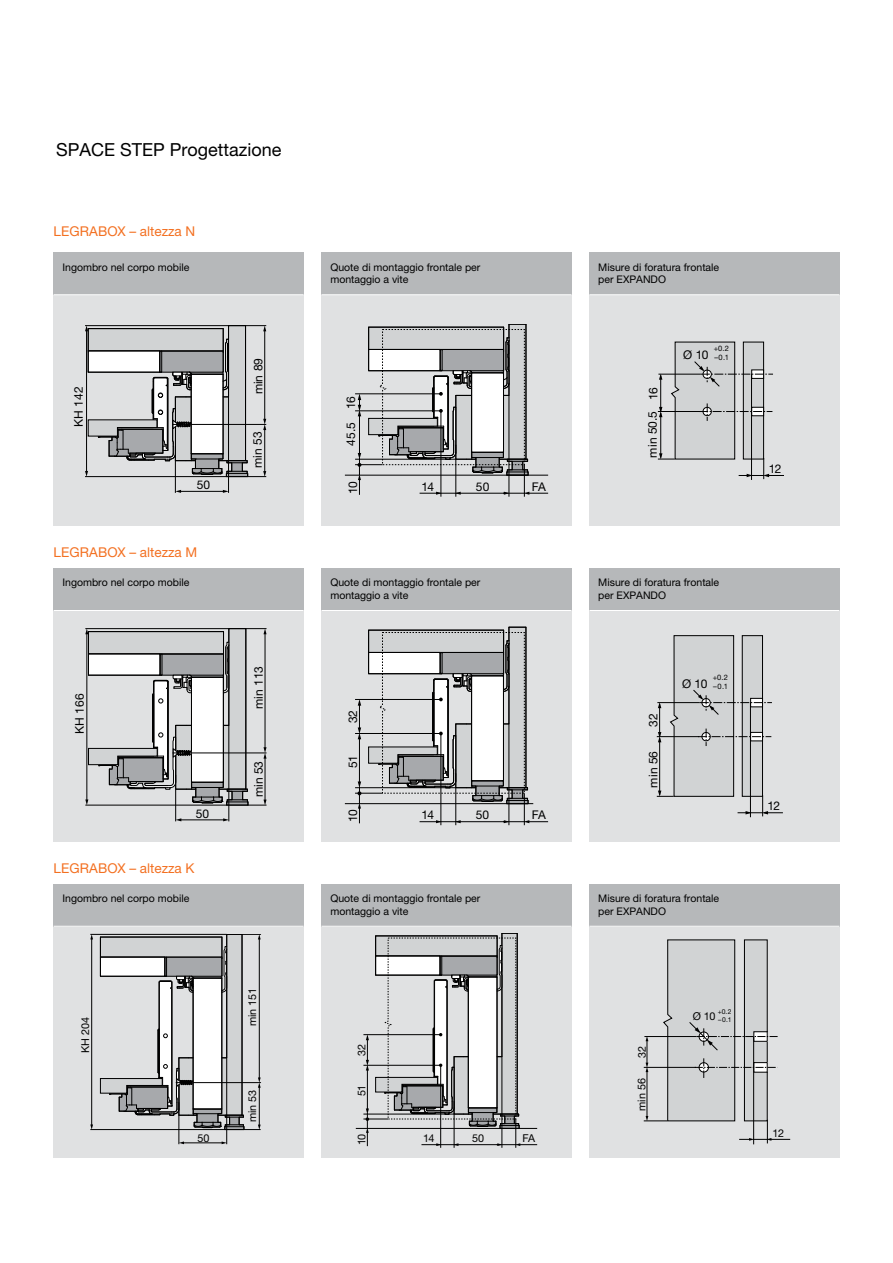
<style>
.page{position:relative;width:893px;height:1263px;background:#fff}
.page>*{position:absolute;margin:0;border:0;box-sizing:border-box;transform-origin:0 0}
.t1{font:18px "Helvetica Neue LT Pro";color:#000}
.t2{font:13.5px "Helvetica Neue LT Pro";color:#f37021}
.t3{font:12px "Helvetica Neue LT Pro";color:#000}
.t4{font:10.8px "Helvetica Neue LT Pro";color:#000}
.t5{font:10.5px/12.6px "Helvetica Neue LT Pro";color:#000}
.t6{font:7.5px/9px "Helvetica Neue LT Pro";color:#000}
.t7{font:6.75px/8.1px "Helvetica Neue LT Pro";color:#000}
</style>
<div class="page">
<div style="left:54px;top:295px;width:250px;height:231px;background:#e0e1e2"></div>
<hr style="left:228px;top:461px;width:1px;height:32px;background:#000">
<hr style="left:175px;top:461px;width:1px;height:32px;background:#000">
<hr style="left:180px;top:491px;width:44px;height:1px;background:#000">
<svg style="left:175px;top:490px;width:6px;height:3px"></svg>
<svg style="left:223px;top:490px;width:6px;height:3px"></svg>
<svg style="left:85px;top:325px;width:181px;height:152px"></svg>
<hr style="left:172px;top:424px;width:94px;height:1px;background:#000">
<div style="left:54px;top:610px;width:250px;height:232px;background:#e0e1e2"></div>
<hr style="left:229px;top:789px;width:1px;height:32px;background:#000">
<hr style="left:175px;top:789px;width:1px;height:32px;background:#000">
<hr style="left:180px;top:820px;width:44px;height:1px;background:#000">
<svg style="left:176px;top:818px;width:5px;height:3px"></svg>
<svg style="left:223px;top:818px;width:6px;height:3px"></svg>
<svg style="left:85px;top:628px;width:182px;height:178px"></svg>
<hr style="left:173px;top:753px;width:94px;height:1px;background:#000">
<div style="left:54px;top:926px;width:250px;height:232px;background:#e0e1e2"></div>
<hr style="left:90px;top:934px;width:137px;height:1px;background:#000">
<hr style="left:90px;top:1129px;width:135px;height:1px;background:#000">
<hr style="left:91px;top:938px;width:1px;height:187px;background:#000">
<svg style="left:90px;top:1124px;width:3px;height:5px"></svg>
<svg style="left:100px;top:934px;width:161px;height:210px"></svg>
<hr style="left:176px;top:1082px;width:85px;height:1px;background:#000">
<div style="left:321px;top:295px;width:250px;height:231px;background:#e0e1e2"></div>
<hr style="left:441px;top:411px;width:1px;height:86px;background:#000">
<hr style="left:456px;top:459px;width:1px;height:38px;background:#000">
<hr style="left:509px;top:459px;width:1px;height:38px;background:#000">
<hr style="left:524px;top:465px;width:1px;height:32px;background:#000">
<hr style="left:345px;top:475px;width:203px;height:1px;background:#000">
<svg style="left:355px;top:324px;width:193px;height:171px"></svg>
<div style="left:321px;top:610px;width:250px;height:232px;background:#e0e1e2"></div>
<hr style="left:441px;top:733px;width:1px;height:92px;background:#000">
<hr style="left:456px;top:788px;width:1px;height:37px;background:#000">
<hr style="left:509px;top:788px;width:1px;height:37px;background:#000">
<hr style="left:524px;top:793px;width:1px;height:32px;background:#000">
<hr style="left:345px;top:803px;width:188px;height:1px;background:#000">
<svg style="left:355px;top:627px;width:193px;height:196px"></svg>
<div style="left:321px;top:926px;width:250px;height:232px;background:#e0e1e2"></div>
<hr style="left:356px;top:1128px;width:181px;height:1px;background:#000">
<svg style="left:363px;top:933px;width:174px;height:215px"></svg>
<div style="left:589px;top:295px;width:250px;height:231px;background:#e0e1e2"></div>
<hr style="left:751px;top:374px;width:1px;height:106px;background:#000">
<svg style="left:658px;top:341px;width:126px;height:138px"></svg>
<hr style="left:660px;top:413px;width:1px;height:44px;background:#000">
<div style="left:589px;top:610px;width:250px;height:232px;background:#e0e1e2"></div>
<hr style="left:750px;top:703px;width:1px;height:114px;background:#000">
<svg style="left:657px;top:635px;width:126px;height:181px"></svg>
<hr style="left:659px;top:738px;width:1px;height:57px;background:#000">
<div style="left:589px;top:926px;width:250px;height:232px;background:#e0e1e2"></div>
<hr style="left:753px;top:1036px;width:1px;height:108px;background:#000">
<svg style="left:644px;top:939px;width:146px;height:204px"></svg>
<div style="left:54px;top:253px;width:250px;height:42px;background:#b6b8ba"></div>
<div style="left:54px;top:568px;width:250px;height:42px;background:#b6b8ba"></div>
<div style="left:54px;top:884px;width:250px;height:42px;background:#b6b8ba"></div>
<div style="left:321px;top:253px;width:250px;height:42px;background:#b6b8ba"></div>
<div style="left:321px;top:568px;width:250px;height:42px;background:#b6b8ba"></div>
<div style="left:321px;top:884px;width:250px;height:42px;background:#b6b8ba"></div>
<div style="left:589px;top:253px;width:250px;height:42px;background:#b6b8ba"></div>
<div style="left:589px;top:568px;width:250px;height:42px;background:#b6b8ba"></div>
<div style="left:589px;top:884px;width:250px;height:42px;background:#b6b8ba"></div>
<hr style="left:54px;top:294px;width:250px;height:1px;background:#fff">
<hr style="left:54px;top:610px;width:250px;height:1px;background:#fff">
<hr style="left:54px;top:926px;width:250px;height:1px;background:#fff">
<hr style="left:321px;top:294px;width:250px;height:1px;background:#fff">
<hr style="left:321px;top:610px;width:250px;height:1px;background:#fff">
<hr style="left:321px;top:926px;width:250px;height:1px;background:#fff">
<hr style="left:589px;top:294px;width:250px;height:1px;background:#fff">
<hr style="left:589px;top:610px;width:250px;height:1px;background:#fff">
<hr style="left:589px;top:926px;width:250px;height:1px;background:#fff">
<h1 class="t1" style="left:56px;top:139px;width:227px">SPACE STEP Progettazione</h1>
<p class="t2" style="left:54px;top:224px;width:143px">LEGRABOX – altezza N</p>
<p class="t5" style="left:63px;top:261px;width:128px">Ingombro nel corpo mobile</p>
<p class="t3" style="left:72px;top:427px;width:42px;rotate:-90deg">KH 142</p>
<p class="t3" style="left:197px;top:478px;width:15px">50</p>
<p class="t2" style="left:54px;top:544px;width:145px">LEGRABOX – altezza M</p>
<p class="t5" style="left:63px;top:576px;width:128px">Ingombro nel corpo mobile</p>
<p class="t3" style="left:72px;top:734px;width:42px;rotate:-90deg">KH 166</p>
<p class="t3" style="left:196px;top:806px;width:15px">50</p>
<p class="t2" style="left:54px;top:860px;width:143px">LEGRABOX – altezza K</p>
<p class="t5" style="left:63px;top:892px;width:128px">Ingombro nel corpo mobile</p>
<p class="t4" style="left:79px;top:1053px;width:38px;rotate:-90deg">KH 204</p>
<p class="t4" style="left:198px;top:1131px;width:14px">50</p>
<p class="t3" style="left:251px;top:394px;width:38px;rotate:-90deg">min 89</p>
<p class="t3" style="left:251px;top:468px;width:38px;rotate:-90deg">min 53</p>
<p class="t3" style="left:251px;top:709px;width:44px;rotate:-90deg">min 113</p>
<p class="t3" style="left:251px;top:797px;width:38px;rotate:-90deg">min 53</p>
<p class="t4" style="left:246px;top:1026px;width:40px;rotate:-90deg">min 151</p>
<p class="t4" style="left:246px;top:1122px;width:34px;rotate:-90deg">min 53</p>
<p class="t5" style="left:330px;top:261px;width:151px">Quote di montaggio frontale per montaggio a vite</p>
<p class="t3" style="left:344px;top:446px;width:51px;rotate:-90deg">45.5 16</p>
<p class="t3" style="left:346px;top:494px;width:14px;rotate:-90deg">10</p>
<p class="t3" style="left:422px;top:479px;width:14px">14</p>
<p class="t3" style="left:476px;top:479px;width:15px">50</p>
<p class="t3" style="left:532px;top:479px;width:16px">FA</p>
<p class="t5" style="left:330px;top:576px;width:151px">Quote di montaggio frontale per montaggio a vite</p>
<p class="t3" style="left:346px;top:723px;width:15px;rotate:-90deg">32</p>
<p class="t3" style="left:346px;top:768px;width:14px;rotate:-90deg">51</p>
<p class="t3" style="left:346px;top:822px;width:14px;rotate:-90deg">10</p>
<p class="t3" style="left:421px;top:808px;width:14px">14</p>
<p class="t3" style="left:476px;top:808px;width:15px">50</p>
<p class="t3" style="left:532px;top:808px;width:16px">FA</p>
<p class="t5" style="left:330px;top:892px;width:151px">Quote di montaggio frontale per montaggio a vite</p>
<p class="t4" style="left:355px;top:1056px;width:14px;rotate:-90deg">32</p>
<p class="t4" style="left:355px;top:1096px;width:13px;rotate:-90deg">51</p>
<p class="t4" style="left:355px;top:1145px;width:13px;rotate:-90deg">10</p>
<p class="t4" style="left:423px;top:1132px;width:13px">14</p>
<p class="t4" style="left:472px;top:1132px;width:14px">50</p>
<p class="t4" style="left:523px;top:1132px;width:14px">FA</p>
<p class="t5" style="left:598px;top:261px;width:122px">Misure di foratura frontale per EXPANDO</p>
<p class="t3" style="left:645px;top:457px;width:72px;rotate:-90deg">min 50.5 16</p>
<p class="t3" style="left:683px;top:348px;width:27px">Ø 10</p>
<p class="t6" style="left:714px;top:344px;width:17px">+0.2 –0.1</p>
<p class="t3" style="left:769px;top:461px;width:14px">12</p>
<p class="t5" style="left:598px;top:576px;width:122px">Misure di foratura frontale per EXPANDO</p>
<p class="t3" style="left:646px;top:726px;width:15px;rotate:-90deg">32</p>
<p class="t3" style="left:646px;top:787px;width:38px;rotate:-90deg">min 56</p>
<p class="t3" style="left:682px;top:676px;width:27px">Ø 10</p>
<p class="t6" style="left:713px;top:672px;width:17px">+0.2 –0.1</p>
<p class="t5" style="left:598px;top:892px;width:122px">Misure di foratura frontale per EXPANDO</p>
<p class="t4" style="left:635px;top:1058px;width:14px;rotate:-90deg">32</p>
<p class="t4" style="left:635px;top:1111px;width:34px;rotate:-90deg">min 56</p>
<p class="t4" style="left:693px;top:1010px;width:24px">Ø 10</p>
<p class="t7" style="left:718px;top:1008px;width:15px">+0.2 –0.1</p>
<p class="t3" style="left:768px;top:799px;width:14px">12</p>
<p class="t4" style="left:773px;top:1126px;width:13px">12</p>
</div>
